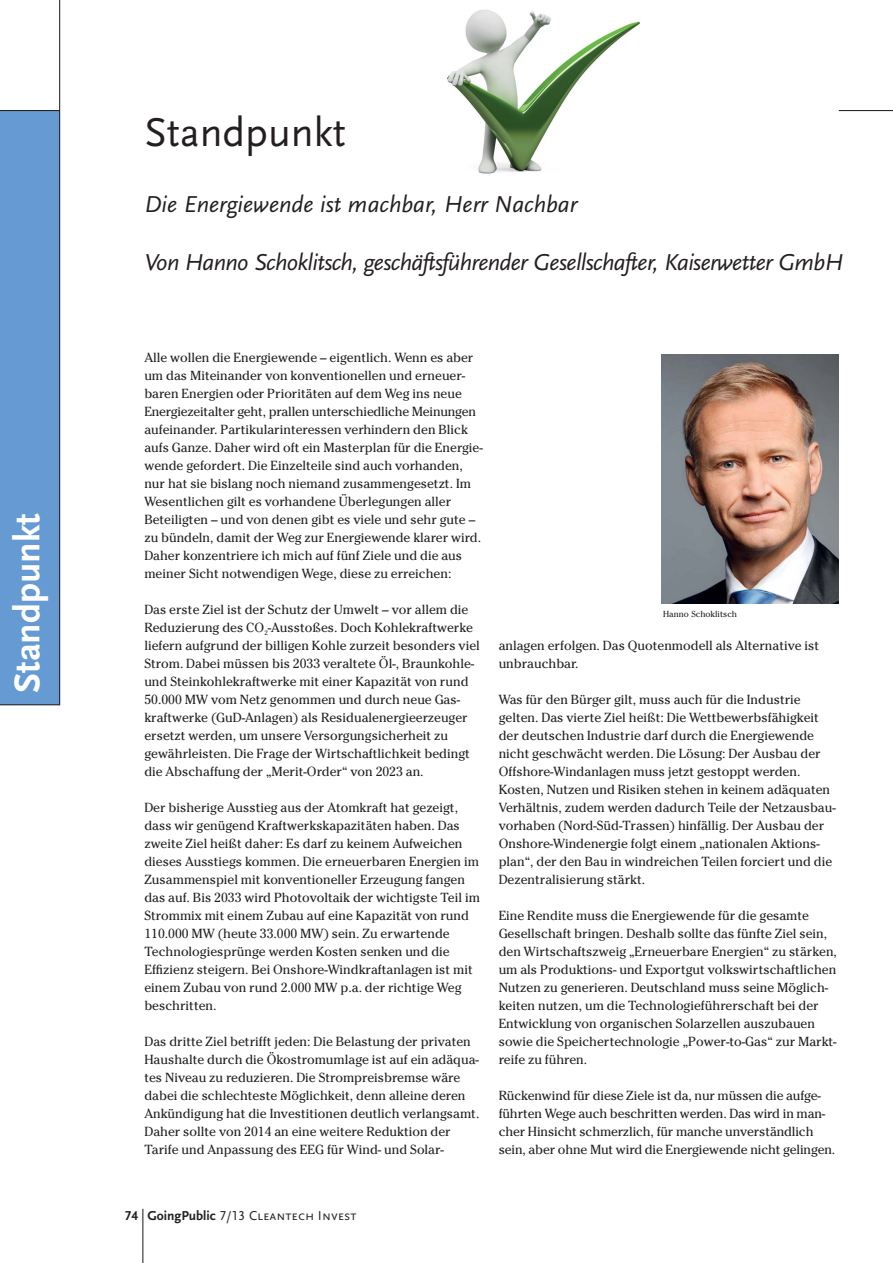
<style>
.page{position:relative;width:893px;height:1263px;background:#fff}
.page>*{position:absolute;margin:0;border:0;box-sizing:border-box;transform-origin:0 0}
.t1{font:42px "Scala Sans";color:#231f20}
.t2{font:700 37.5px "Scala Sans";color:#fff}
.t3{font:italic 24px "Scala Sans";letter-spacing:-.025em;color:#231f20}
.t4{font:italic 24px "Scala Sans";color:#231f20}
.t5{font:13.5px "Scala Sans Caps";color:#231f20}
.t6{font:13.2px/18px "Cheltenham";color:#231f20}
.t7{font:8.7px "Cheltenham";color:#231f20}
.s1{font-family:"Scala Sans Figures";font-weight:700}
.s2{font-family:"Scala Sans";font-weight:700}
</style>
<div class="page">
<img style="left:447px;top:9px;width:193px;height:165px">
<hr style="left:142px;top:1209px;width:1px;height:54px;background:#231f20">
<div style="left:0;top:111px;width:60px;height:594px;background:#669ad2"></div>
<hr style="left:0;top:110px;width:60px;height:1px;background:#231f20">
<hr style="left:59px;top:0;width:1px;height:705px;background:#231f20">
<hr style="left:0;top:704px;width:60px;height:1px;background:#231f20">
<hr style="left:839px;top:110px;width:54px;height:1px;background:#231f20">
<img style="left:662px;top:354px;width:177px;height:250px">
<h2 class="t2" style="left:13px;top:693px;width:181px;rotate:-90deg">Standpunkt</h2>
<h1 class="t1" style="left:144px;top:115px;width:203px">Standpunkt</h1>
<h3 class="t4" style="left:144px;top:194px;width:434px">Die Energiewende ist machbar, Herr Nachbar</h3>
<h3 class="t3" style="left:144px;top:252px;width:700px">Von Hanno Schoklitsch, geschäftsführender Gesellschafter, Kaiserwetter GmbH</h3>
<p class="t6" style="left:144px;top:350px;width:340px">Alle wollen die Energiewende – eigentlich. Wenn es aber um das Miteinander von konventionellen und erneuer - baren Energien oder Prioritäten auf dem Weg ins neue Energiezeitalter geht, prallen unterschiedliche Meinungen aufeinander. Partikularinteressen verhindern den Blick aufs Ganze. Daher wird oft ein Masterplan für die Energie&shy;wende gefordert. Die Einzelteile sind auch vorhanden, nur hat sie bislang noch niemand zusammengesetzt. Im Wesentlichen gilt es vorhandene Überlegungen aller Beteiligten – und von denen gibt es viele und sehr gute – zu bündeln, damit der Weg zur Energiewende klarer wird.<br>Daher konzentriere ich mich auf fünf Ziele und die aus meiner Sicht notwendigen Wege, diese zu erreichen:</p>
<p class="t6" style="left:144px;top:602px;width:337px">Das erste Ziel ist der Schutz der Umwelt – vor allem die Reduzierung des CO<sub>2</sub>-Ausstoßes. Doch Kohlekraftwerke liefern aufgrund der billigen Kohle zurzeit besonders viel Strom. Dabei müssen bis 2033 veraltete Öl-, Braunkohle&shy;und Steinkohlekraftwerke mit einer Kapazität von rund 50.000 MW vom Netz genommen und durch neue Gas&shy;kraftwerke (GuD-Anlagen) als Residualenergieerzeuger ersetzt werden, um unsere Versorgungsicherheit zu gewährleisten. Die Frage der Wirtschaftlichkeit bedingt die Abschaffung der „Merit-Order“ von 2023 an.</p>
<p class="t6" style="left:144px;top:800px;width:337px">Der bisherige Ausstieg aus der Atomkraft hat gezeigt, dass wir genügend Kraftwerkskapazitäten haben. Das zweite Ziel heißt daher: Es darf zu keinem Aufweichen dieses Ausstiegs kommen. Die erneuerbaren Energien im Zusammenspiel mit konventioneller Erzeugung fangen das auf. Bis 2033 wird Photovoltaik der wichtigste Teil im Strommix mit einem Zubau auf eine Kapazität von rund 110.000 MW (heute 33.000 MW) sein. Zu erwartende Technologiesprünge werden Kosten senken und die Effizienz steigern. Bei Onshore-Windkraftanlagen ist mit einem Zubau von rund 2.000 MW p.a. der richtige Weg beschritten.</p>
<p class="t6" style="left:144px;top:1034px;width:336px">Das dritte Ziel betrifft jeden: Die Belastung der privaten Haushalte durch die Ökostromumlage ist auf ein adäqua&shy;tes Niveau zu reduzieren. Die Strompreisbremse wäre dabei die schlechteste Möglichkeit, denn alleine deren Ankündigung hat die Investitionen deutlich verlangsamt.<br>Daher sollte von 2014 an eine weitere Reduktion der Tarife und Anpassung des EEG für Wind- und Solar -</p>
<p class="t7" style="left:663px;top:611px;width:75px">Hanno Schoklitsch</p>
<p class="t6" style="left:499px;top:638px;width:322px">anlagen erfolgen. Das Quotenmodell als Alternative ist unbrauchbar.</p>
<p class="t6" style="left:499px;top:692px;width:339px">Was für den Bürger gilt, muss auch für die Industrie gelten. Das vierte Ziel heißt: Die Wettbewerbsfähigkeit der deutschen Industrie darf durch die Energiewende nicht geschwächt werden. Die Lösung: Der Ausbau der Offshore-Windanlagen muss jetzt gestoppt werden.<br>Kosten, Nutzen und Risiken stehen in keinem adäquaten Verhältnis, zudem werden dadurch Teile der Netzausbau&shy;vorhaben (Nord-Süd-Trassen) hinfällig. Der Ausbau der Onshore-Windenergie folgt einem „nationalen Aktions&shy;plan“, der den Bau in windreichen Teilen forciert und die Dezentralisierung stärkt.</p>
<p class="t6" style="left:499px;top:908px;width:340px">Eine Rendite muss die Energiewende für die gesamte Gesellschaft bringen. Deshalb sollte das fünfte Ziel sein, den Wirtschaftszweig „Erneuerbare Energien“ zu stärken, um als Produktions- und Exportgut volkswirtschaftlichen Nutzen zu generieren. Deutschland muss seine Möglich&shy;keiten nutzen, um die Technologieführerschaft bei der Entwicklung von organischen Solarzellen auszubauen sowie die Speichertechnologie „Power-to-Gas“ zur Markt&shy;reife zu führen.</p>
<p class="t6" style="left:499px;top:1088px;width:338px">Rückenwind für diese Ziele ist da, nur müssen die aufge&shy;führten Wege auch beschritten werden. Das wird in man&shy;cher Hinsicht schmerzlich, für manche unverständlich sein, aber ohne Mut wird die Energiewende nicht gelingen.</p>
<p class="t5" style="left:125px;top:1208px;width:233px"><span class="s1">74</span> <span class="s2">GoingPublic</span> 7/13 Cleantech Invest</p>
</div>
